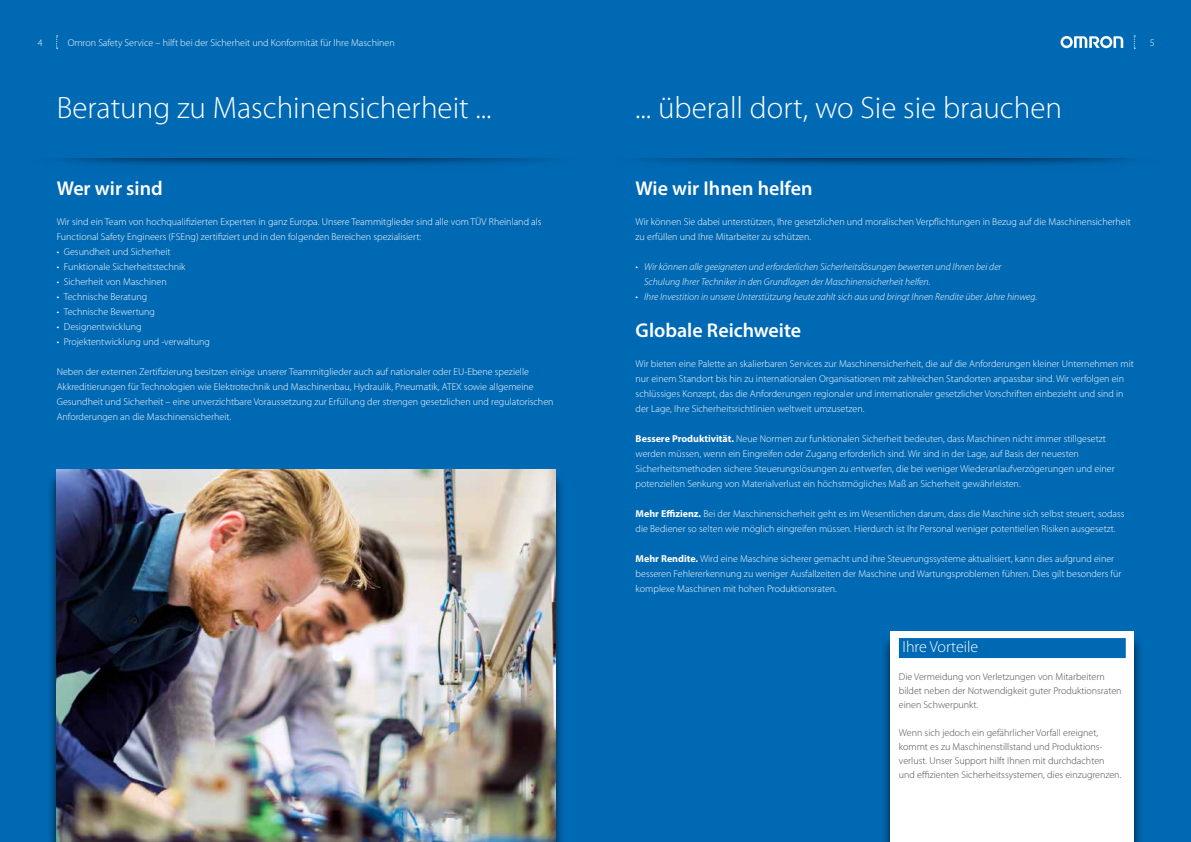
<style>
.page{position:relative;width:1191px;height:842px;background:#0069b4}
.page>*{position:absolute;margin:0;border:0;box-sizing:border-box;transform-origin:0 0}
.t1{font:300 31px "Myriad Pro";color:#fff}
.t2{font:600 20px "Myriad Pro";color:#fff}
.t3{font:300 16px "Myriad Pro";color:#fff}
.t4{font:300 10px/15px "Myriad Pro";color:#fff}
.t5{font:300 10px/14px "Myriad Pro";color:#4a4a49}
.t6{font:italic 300 10px/15px "Myriad Pro";color:#fff}
.s1{font-weight:700}
</style>
<div class="page">
<div style="left:47px;top:471px;width:518px;height:371px;background:#000;opacity:.75"></div>
<img style="left:56px;top:470px;width:500px;height:372px">
<svg style="left:1133px;top:36px;width:2px;height:13px"></svg>
<svg style="left:1060px;top:36px;width:63px;height:12px"></svg>
<svg style="left:56px;top:36px;width:2px;height:13px"></svg>
<div style="left:881px;top:633px;width:262px;height:209px;background:#000;opacity:.75"></div>
<div style="left:890px;top:632px;width:244px;height:210px;background:#fff"></div>
<div style="left:899px;top:638px;width:226px;height:20px;background:#0069b4"></div>
<p class="t4" style="left:68px;top:35px;width:328px">Omron Safety Service – hilft bei der Sicherheit und Konformität für Ihre Maschinen</p>
<p class="t4" style="left:38px;top:35px;width:6px">4</p>
<p class="t4" style="left:1149px;top:35px;width:6px">5</p>
<h1 class="t1" style="left:57px;top:89px;width:436px">Beratung zu Maschinensicherheit ...</h1>
<h1 class="t1" style="left:635px;top:89px;width:428px">... überall dort, wo Sie sie brauchen</h1>
<h2 class="t2" style="left:57px;top:176px;width:108px">Wer wir sind</h2>
<p class="t4" style="left:57px;top:214px;width:486px">Wir sind ein Team von hochqualifizierten Experten in ganz Europa. Unsere Teammitglieder sind alle vom TÜV Rheinland als<br>Functional Safety Engineers (FSEng) zertifiziert und in den folgenden Bereichen spezialisiert:</p>
<p class="t4" style="left:57px;top:244px;width:115px">• Gesundheit und Sicherheit</p>
<p class="t4" style="left:57px;top:259px;width:130px">• Funktionale Sicherheitstechnik</p>
<p class="t4" style="left:57px;top:274px;width:112px">• Sicherheit von Maschinen</p>
<p class="t4" style="left:57px;top:289px;width:92px">• Technische Beratung</p>
<p class="t4" style="left:57px;top:304px;width:100px">• Technische Bewertung</p>
<p class="t4" style="left:57px;top:319px;width:86px">• Designentwicklung</p>
<p class="t4" style="left:57px;top:334px;width:155px">• Projektentwicklung und -verwaltung</p>
<p class="t4" style="left:57px;top:364px;width:498px">Neben der externen Zertifizierung besitzen einige unserer Teammitglieder auch auf nationaler oder EU-Ebene spezielle Akkreditierungen für Technologien wie Elektrotechnik und Maschinenbau, Hydraulik, Pneumatik, ATEX sowie allgemeine Gesundheit und Sicherheit – eine unverzichtbare Voraussetzung zur Erfüllung der strengen gesetzlichen und regulatorischen Anforderungen an die Maschinensicherheit.</p>
<h2 class="t2" style="left:635px;top:176px;width:178px">Wie wir Ihnen helfen</h2>
<p class="t4" style="left:635px;top:214px;width:497px">Wir können Sie dabei unterstützen, Ihre gesetzlichen und moralischen Verpflichtungen in Bezug auf die Maschinensicherheit zu erfüllen und Ihre Mitarbeiter zu schützen.</p>
<p class="t6" style="left:644px;top:259px;width:359px;text-indent:-8px">• Wir können alle geeigneten und erforderlichen Sicherheitslösungen bewerten und Ihnen bei der<br>Schulung Ihrer Techniker in den Grundlagen der Maschinensicherheit helfen.</p>
<p class="t6" style="left:635px;top:289px;width:403px">• Ihre Investition in unsere Unterstützung heute zahlt sich aus und bringt Ihnen Rendite über Jahre hinweg.</p>
<h2 class="t2" style="left:635px;top:318px;width:167px">Globale Reichweite</h2>
<p class="t4" style="left:635px;top:356px;width:500px">Wir bieten eine Palette an skalierbaren Services zur Maschinensicherheit, die auf die Anforderungen kleiner Unternehmen mit nur einem Standort bis hin zu internationalen Organisationen mit zahlreichen Standorten anpassbar sind. Wir verfolgen ein schlüssiges Konzept, das die Anforderungen regionaler und internationaler gesetzlicher Vorschriften einbezieht und sind in der Lage, Ihre Sicherheitsrichtlinien weltweit umzusetzen.</p>
<p class="t4" style="left:635px;top:431px;width:480px"><span class="s1">Bessere Produktivität.</span> Neue Normen zur funktionalen Sicherheit bedeuten, dass Maschinen nicht immer stillgesetzt werden müssen, wenn ein Eingreifen oder Zugang erforderlich sind. Wir sind in der Lage, auf Basis der neuesten Sicherheitsmethoden sichere Steuerungslösungen zu entwerfen, die bei weniger Wiederanlaufverzögerungen und einer potenziellen Senkung von Materialverlust ein höchstmögliches Maß an Sicherheit gewährleisten.</p>
<p class="t4" style="left:635px;top:506px;width:490px"><span class="s1">Mehr Effizienz.</span> Bei der Maschinensicherheit geht es im Wesentlichen darum, dass die Maschine sich selbst steuert, sodass die Bediener so selten wie möglich eingreifen müssen. Hierdurch ist Ihr Personal weniger potentiellen Risiken ausgesetzt.</p>
<p class="t4" style="left:635px;top:551px;width:487px"><span class="s1">Mehr Rendite.</span> Wird eine Maschine sicherer gemacht und ihre Steuerungssysteme aktualisiert, kann dies aufgrund einer besseren Fehlererkennung zu weniger Ausfallzeiten der Maschine und Wartungsproblemen führen. Dies gilt besonders für komplexe Maschinen mit hohen Produktionsraten.</p>
<h3 class="t3" style="left:902px;top:637px;width:77px">Ihre Vorteile</h3>
<p class="t5" style="left:899px;top:670px;width:224px">Die Vermeidung von Verletzungen von Mitarbeitern bildet neben der Notwendigkeit guter Produktionsraten einen Schwerpunkt.</p>
<p class="t5" style="left:899px;top:726px;width:224px">Wenn sich jedoch ein gefährlicher Vorfall ereignet, kommt es zu Maschinenstillstand und Produktions&shy;verlust. Unser Support hilft Ihnen mit durchdachten und effizienten Sicherheitssystemen, dies einzugrenzen.</p>
</div>
